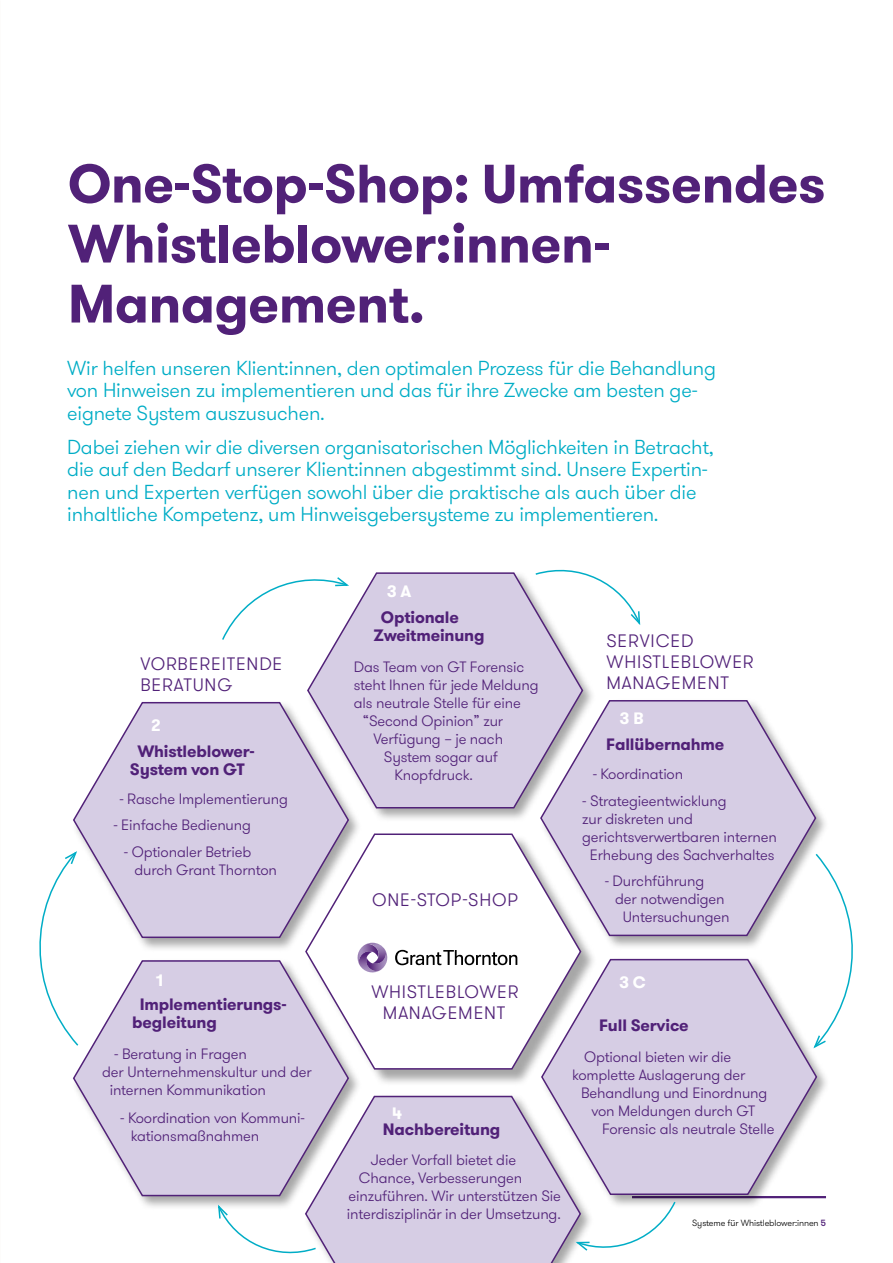
<style>
.page{position:relative;width:893px;height:1263px;background:#fff}
.page>*{position:absolute;margin:0;border:0;box-sizing:border-box;transform-origin:0 0}
.t1{font:700 54px/60px "GT Walsheim Pro";letter-spacing:-.01em;color:#512178}
.t2{font:300 20.25px/22.5px "GT Walsheim Pro";letter-spacing:-.01em;color:#00adc6}
.t3{font:300 18px/21px "GT Walsheim Pro";letter-spacing:.045em;color:#512178}
.t4{font:700 16.5px/18px "GT Walsheim Pro";letter-spacing:-.01em;color:#512178}
.t5{font:700 16.5px "GT Walsheim Pro";color:#fff}
.t6{font:300 15px/18px "GT Walsheim Pro";letter-spacing:-.01em;color:#512178}
.t7{font:300 9px "GT Walsheim Pro";letter-spacing:-.01em;color:#000}
.s1{font-weight:500;color:#512178}
</style>
<div class="page">
<div style="left:306px;top:570px;width:290px;height:253px;background:#000;opacity:.35"></div>
<svg style="left:306px;top:571px;width:278px;height:238px;background:#d5cce2"></svg>
<div style="left:72px;top:958px;width:290px;height:253px;background:#000;opacity:.35"></div>
<svg style="left:72px;top:959px;width:278px;height:238px;background:#d9d1e5"></svg>
<svg style="left:304px;top:1094px;width:269px;height:169px;background:#d6cde2"></svg>
<div style="left:307px;top:834px;width:290px;height:253px;background:#000;opacity:.35"></div>
<svg style="left:304px;top:833px;width:278px;height:237px"></svg>
<svg style="left:829px;top:870px;width:24px;height:158px"></svg>
<div style="left:72px;top:700px;width:290px;height:252px;background:#000;opacity:.35"></div>
<svg style="left:72px;top:701px;width:278px;height:238px"></svg>
<svg style="left:39px;top:849px;width:41px;height:198px"></svg>
<div style="left:540px;top:957px;width:290px;height:252px;background:#000;opacity:.35"></div>
<svg style="left:540px;top:957px;width:278px;height:239px"></svg>
<div style="left:539px;top:698px;width:290px;height:252px;background:#000;opacity:.35"></div>
<svg style="left:539px;top:699px;width:278px;height:238px"></svg>
<svg style="left:534px;top:569px;width:107px;height:58px"></svg>
<svg style="left:222px;top:570px;width:129px;height:71px"></svg>
<svg style="left:573px;top:1200px;width:104px;height:52px"></svg>
<svg style="left:217px;top:1203px;width:100px;height:58px"></svg>
<svg style="left:395px;top:950px;width:122px;height:15px"></svg>
<svg style="left:356px;top:942px;width:33px;height:32px"></svg>
<h1 class="t1" style="left:68px;top:154px;width:759px">One-Stop-Shop: Umfassendes<br>Whistleblower:innen-<br>Management.</h1>
<h2 class="t2" style="left:67px;top:357px;width:650px">Wir helfen unseren Klient:innen, den optimalen Prozess für die Behandlung von Hinweisen zu implementieren und das für ihre Zwecke am besten ge&shy;eignete System auszusuchen.</h2>
<p class="t2" style="left:67px;top:436px;width:648px">Dabei ziehen wir die diversen organisatorischen Möglichkeiten in Betracht, die auf den Bedarf unserer Klient:innen abgestimmt sind. Unsere Expertin&shy;nen und Experten verfügen sowohl über die praktische als auch über die inhaltliche Kompetenz, um Hinweisgebersysteme zu implementieren.</p>
<p class="t3" style="left:140px;top:653px;width:144px">VORBEREITENDE<br>BERATUNG</p>
<p class="t5" style="left:151px;top:714px;width:12px">2</p>
<p class="t4" style="left:130px;top:742px;width:126px;text-align:center">Whistleblower-<br>System von GT</p>
<p class="t6" style="left:119px;top:790px;width:170px">- Rasche Implementierung</p>
<p class="t6" style="left:113px;top:816px;width:139px">- Einfache Bedienung</p>
<p class="t6" style="left:134px;top:843px;width:144px;text-indent:-10px">- Optionaler Betrieb durch Grant Thornton</p>
<p class="t5" style="left:155px;top:970px;width:12px">1</p>
<p class="t4" style="left:132px;top:995px;width:156px;text-indent:8px">Implementierungs&shy;begleitung</p>
<p class="t6" style="left:114px;top:1045px;width:134px">- Beratung in Fragen</p>
<p class="t6" style="left:102px;top:1063px;width:211px">der Unternehmenskultur und der</p>
<p class="t6" style="left:110px;top:1081px;width:158px">internen Kommunikation</p>
<p class="t6" style="left:131px;top:1109px;width:176px;text-indent:-10px">- Koordination von Kommuni&shy;kationsmaßnahmen</p>
<p class="t5" style="left:387px;top:580px;width:26px">3 A</p>
<p class="t4" style="left:373px;top:608px;width:113px;text-indent:7px">Optionale<br>Zweitmeinung</p>
<p class="t6" style="left:354px;top:658px;width:172px">Das Team von GT Forensic</p>
<p class="t6" style="left:354px;top:676px;width:186px">steht Ihnen für jede Meldung</p>
<p class="t6" style="left:354px;top:694px;width:169px">als neutrale Stelle für eine</p>
<p class="t6" style="left:363px;top:712px;width:142px">“Second Opinion” zur</p>
<p class="t6" style="left:373px;top:730px;width:131px">Verfügung – je nach</p>
<p class="t6" style="left:384px;top:748px;width:116px">System sogar auf</p>
<p class="t6" style="left:394px;top:766px;width:80px">Knopfdruck.</p>
<p class="t3" style="left:372px;top:890px;width:147px">ONE-STOP-SHOP</p>
<p class="t3" style="left:606px;top:631px;width:149px">SERVICED<br>WHISTLEBLOWER<br>MANAGEMENT</p>
<p class="t5" style="left:620px;top:708px;width:26px">3 B</p>
<p class="t4" style="left:606px;top:735px;width:120px">Fallübernahme</p>
<p class="t6" style="left:593px;top:765px;width:92px">- Koordination</p>
<p class="t6" style="left:582px;top:792px;width:146px">- Strategieentwicklung</p>
<p class="t6" style="left:582px;top:810px;width:112px">zur diskreten und</p>
<p class="t6" style="left:582px;top:828px;width:196px">gerichtsverwertbaren internen</p>
<p class="t6" style="left:590px;top:846px;width:186px">Erhebung des Sachverhaltes</p>
<p class="t6" style="left:605px;top:872px;width:101px">- Durchführung</p>
<p class="t6" style="left:615px;top:890px;width:111px">der notwendigen</p>
<p class="t6" style="left:623px;top:908px;width:108px">Untersuchungen</p>
<p class="t3" style="left:371px;top:981px;width:149px;text-align:center">WHISTLEBLOWER<br>MANAGEMENT</p>
<p class="t5" style="left:392px;top:1103px;width:12px">4</p>
<p class="t4" style="left:383px;top:1121px;width:119px">Nachbereitung</p>
<p class="t6" style="left:371px;top:1151px;width:147px">Jeder Vorfall bietet die</p>
<p class="t6" style="left:359px;top:1169px;width:165px">Chance, Verbesserungen</p>
<p class="t6" style="left:348px;top:1187px;width:214px">einzuführen. Wir unterstützen Sie</p>
<p class="t6" style="left:347px;top:1205px;width:215px">interdisziplinär in der Umsetzung.</p>
<p class="t5" style="left:619px;top:971px;width:28px">3 C</p>
<p class="t4" style="left:599px;top:1016px;width:91px">Full Service</p>
<p class="t6" style="left:584px;top:1048px;width:149px">Optional bieten wir die</p>
<p class="t6" style="left:572px;top:1066px;width:175px">komplette Auslagerung der</p>
<p class="t6" style="left:581px;top:1084px;width:188px">Behandlung und Einordnung</p>
<p class="t6" style="left:592px;top:1102px;width:165px">von Meldungen durch GT</p>
<p class="t6" style="left:602px;top:1120px;width:174px">Forensic als neutrale Stelle</p>
<p class="t7" style="left:692px;top:1217px;width:135px">Systeme für Whistleblower:innen <span class="s1">5</span></p>
</div>
